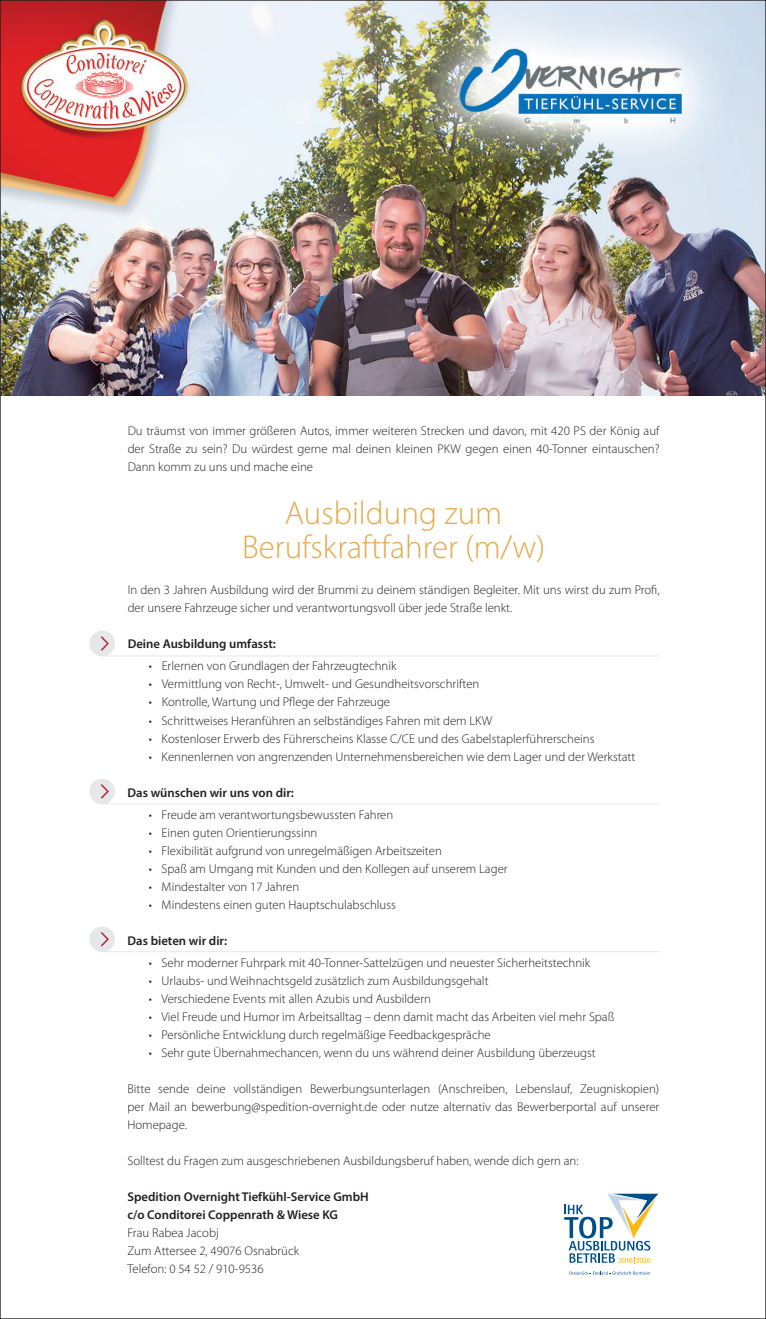
<style>
.page{position:relative;width:766px;height:1319px;background:#fff}
.page>*{position:absolute;margin:0;border:0;box-sizing:border-box;transform-origin:0 0}
.t1{font:300 33px/34.5px "Myriad Pro";color:#e4aa4f;text-align:center}
.t2{font:300 12.75px/18px "Myriad Pro";color:#231f20;text-align:justify}
.t3{font:600 12.75px/18px "Myriad Pro";color:#231f20}
</style>
<div class="page">
<img style="left:2px;top:2px;width:761px;height:394px">
<div style="left:89px;top:630px;width:26px;height:26px;background:#e6e7e9;border-radius:50%"></div>
<svg style="left:101px;top:636px;width:8px;height:15px"></svg>
<div style="left:89px;top:778px;width:26px;height:26px;background:#e6e7e9;border-radius:50%"></div>
<svg style="left:101px;top:784px;width:8px;height:15px"></svg>
<div style="left:89px;top:926px;width:26px;height:25px;background:#e6e7e9;border-radius:50%"></div>
<svg style="left:101px;top:932px;width:8px;height:15px"></svg>
<hr style="left:102px;top:655px;width:557px;height:1px;background:#e6e7e9">
<hr style="left:102px;top:803px;width:557px;height:1px;background:#e6e7e9">
<hr style="left:102px;top:951px;width:557px;height:1px;background:#e6e7e9">
<svg style="left:569px;top:1271px;width:81px;height:3px"></svg>
<svg style="left:564px;top:1193px;width:95px;height:70px"></svg>
<p class="t2" style="left:128px;top:421px;width:533px">Du träumst von immer größeren Autos, immer weiteren Strecken und davon, mit 420 PS der König auf der Straße zu sein? Du würdest gerne mal deinen kleinen PKW gegen einen 40-Tonner eintauschen?<br>Dann komm zu uns und mache eine</p>
<h1 class="t1" style="left:242px;top:495px;width:304px">Ausbildung zum<br>Berufskraftfahrer (m/w)</h1>
<p class="t2" style="left:128px;top:580px;width:533px">In den 3 Jahren Ausbildung wird der Brummi zu deinem ständigen Begleiter. Mit uns wirst du zum Profi, der unsere Fahrzeuge sicher und verantwortungsvoll über jede Straße lenkt.</p>
<p class="t3" style="left:128px;top:634px;width:150px">Deine Ausbildung umfasst:</p>
<p class="t2" style="left:149px;top:657px;width:249px">• Erlernen von Grundlagen der Fahrzeugtechnik</p>
<p class="t2" style="left:149px;top:675px;width:332px">• Vermittlung von Recht-, Umwelt- und Gesundheitsvorschriften</p>
<p class="t2" style="left:149px;top:693px;width:243px">• Kontrolle, Wartung und Pflege der Fahrzeuge</p>
<p class="t2" style="left:149px;top:711px;width:345px">• Schrittweises Heranführen an selbständiges Fahren mit dem LKW</p>
<p class="t2" style="left:149px;top:729px;width:447px">• Kostenloser Erwerb des Führerscheins Klasse C/CE und des Gabelstaplerführerscheins</p>
<p class="t2" style="left:149px;top:747px;width:488px">• Kennenlernen von angrenzenden Unternehmensbereichen wie dem Lager und der Werkstatt</p>
<p class="t3" style="left:127px;top:782px;width:168px">Das wünschen wir uns von dir:</p>
<p class="t2" style="left:149px;top:805px;width:246px">• Freude am verantwortungsbewussten Fahren</p>
<p class="t2" style="left:149px;top:823px;width:170px">• Einen guten Orientierungssinn</p>
<p class="t2" style="left:149px;top:841px;width:294px">• Flexibilität aufgrund von unregelmäßigen Arbeitszeiten</p>
<p class="t2" style="left:149px;top:859px;width:360px">• Spaß am Umgang mit Kunden und den Kollegen auf unserem Lager</p>
<p class="t2" style="left:149px;top:877px;width:152px">• Mindestalter von 17 Jahren</p>
<p class="t2" style="left:149px;top:895px;width:248px">• Mindestens einen guten Hauptschulabschluss</p>
<p class="t3" style="left:127px;top:931px;width:101px">Das bieten wir dir:</p>
<p class="t2" style="left:149px;top:953px;width:443px">• Sehr moderner Fuhrpark mit 40-Tonner-Sattelzügen und neuester Sicherheitstechnik</p>
<p class="t2" style="left:149px;top:971px;width:341px">• Urlaubs- und Weihnachtsgeld zusätzlich zum Ausbildungsgehalt</p>
<p class="t2" style="left:149px;top:989px;width:284px">• Verschiedene Events mit allen Azubis und Ausbildern</p>
<p class="t2" style="left:149px;top:1007px;width:467px">• Viel Freude und Humor im Arbeitsalltag – denn damit macht das Arbeiten viel mehr Spaß</p>
<p class="t2" style="left:149px;top:1025px;width:343px">• Persönliche Entwicklung durch regelmäßige Feedbackgespräche</p>
<p class="t2" style="left:149px;top:1043px;width:448px">• Sehr gute Übernahmechancen, wenn du uns während deiner Ausbildung überzeugst</p>
<p class="t2" style="left:127px;top:1079px;width:533px">Bitte sende deine vollständigen Bewerbungsunterlagen (Anschreiben, Lebenslauf, Zeugniskopien) per Mail an bewerbung@spedition-overnight.de oder nutze alternativ das Bewerberportal auf unserer Homepage.</p>
<p class="t2" style="left:127px;top:1151px;width:452px">Solltest du Fragen zum ausgeschriebenen Ausbildungsberuf haben, wende dich gern an:</p>
<p class="t3" style="left:127px;top:1187px;width:243px">Spedition Overnight Tiefkühl-Service GmbH c/o Conditorei Coppenrath &amp; Wiese KG</p>
<p class="t2" style="left:127px;top:1223px;width:173px;text-align:left">Frau Rabea Jacobj<br>Zum Attersee 2, 49076 Osnabrück<br>Telefon: 0 54 52 / 910-9536</p>
</div>
